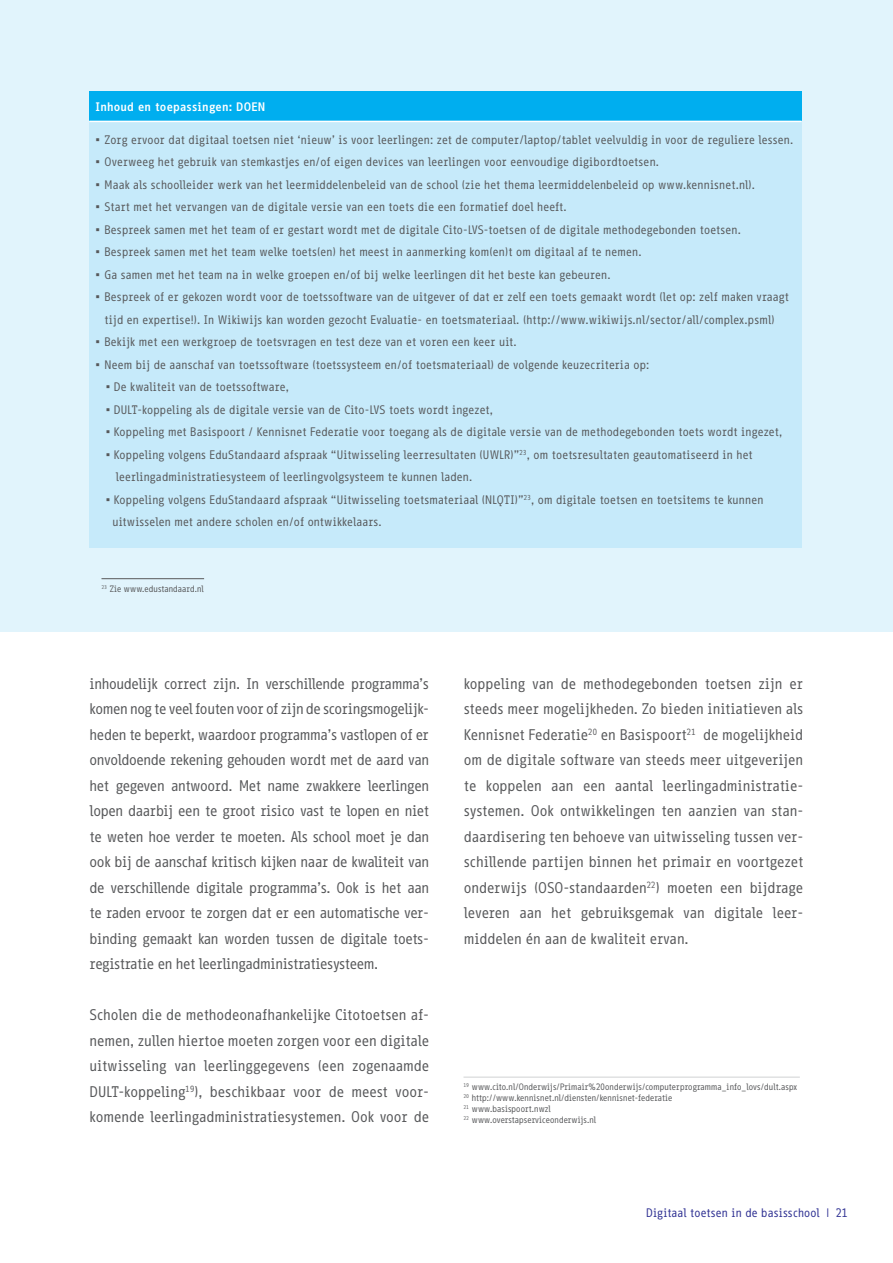
<style>
.page{position:relative;width:893px;height:1263px;background:#fff}
.page>*{position:absolute;margin:0;border:0;box-sizing:border-box;transform-origin:0 0}
.Body{font:15px/25.5px "Info OT Office";letter-spacing:-.06em;color:#57585a}
.E_-_Body{font:12px/22.5px "Info OT Office";letter-spacing:-.04em;color:#57585a;text-align:center}
.t1{font:12px "Info OT Office";letter-spacing:-.04em;color:#2e3092}
.Body-2{font:700 12px "Info OT Office";letter-spacing:-.04em;color:#fff}
.Body-3{font:9px "Info OT Office";letter-spacing:-.06em;color:#57585a}
</style>
<div class="page">
<div style="left:0;top:0;width:893px;height:631px;background:#e1f4fc"></div>
<div style="left:89px;top:91px;width:712px;height:30px;background:#00aeef"></div>
<div style="left:89px;top:121px;width:712px;height:427px;background:#c6eafa"></div>
<hr style="left:89px;top:121px;width:712px;height:1px;background:#fff">
<hr style="left:463px;top:1077px;width:337px;height:1px;background:#d1d2d4">
<hr style="left:101px;top:578px;width:103px;height:1px;background:#57585a">
<p class="Body-2" style="left:95px;top:100px;width:172px">Inhoud en toepassingen: DOEN</p>
<p class="E_-_Body" style="left:95px;top:128px;width:700px">• Zorg ervoor dat digitaal toetsen niet ‘nieuw’ is voor leerlingen: zet de computer/laptop/tablet veelvuldig in voor de reguliere lessen.</p>
<p class="E_-_Body" style="left:95px;top:151px;width:566px">• Overweeg het gebruik van stemkastjes en/of eigen devices van leerlingen voor eenvoudige digibordtoetsen.</p>
<p class="E_-_Body" style="left:95px;top:173px;width:662px">• Maak als schoolleider werk van het leermiddelenbeleid van de school (zie het thema leermiddelenbeleid op www.kennisnet.nl).</p>
<p class="E_-_Body" style="left:95px;top:196px;width:473px">• Start met het vervangen van de digitale versie van een toets die een formatief doel heeft.</p>
<p class="E_-_Body" style="left:95px;top:218px;width:648px">• Bespreek samen met het team of er gestart wordt met de digitale Cito-LVS-toetsen of de digitale methodegebonden toetsen.</p>
<p class="E_-_Body" style="left:95px;top:241px;width:548px">• Bespreek samen met het team welke toets(en) het meest in aanmerking kom(en)t om digitaal af te nemen.</p>
<p class="E_-_Body" style="left:95px;top:263px;width:517px">• Ga samen met het team na in welke groepen en/of bij welke leerlingen dit het beste kan gebeuren.</p>
<p class="E_-_Body" style="left:95px;top:286px;width:696px">• Bespreek of er gekozen wordt voor de toetssoftware van de uitgever of dat er zelf een toets gemaakt wordt (let op: zelf maken vraagt tijd en expertise!). In Wikiwijs kan worden gezocht Evaluatie- en toetsmateriaal. (http://www.wikiwijs.nl/sector/all/complex.psml)</p>
<p class="E_-_Body" style="left:95px;top:331px;width:423px">• Bekijk met een werkgroep de toetsvragen en test deze van et voren een keer uit.</p>
<p class="E_-_Body" style="left:95px;top:353px;width:556px">• Neem bij de aanschaf van toetssoftware (toetssysteem en/of toetsmateriaal) de volgende keuzecriteria op:</p>
<p class="E_-_Body" style="left:105px;top:376px;width:186px">• De kwaliteit van de toetssoftware,</p>
<p class="E_-_Body" style="left:105px;top:398px;width:389px">• DULT-koppeling als de digitale versie van de Cito-LVS toets wordt ingezet,</p>
<p class="E_-_Body" style="left:105px;top:421px;width:679px">• Koppeling met Basispoort / Kennisnet Federatie voor toegang als de digitale versie van de methodegebonden toets wordt ingezet,</p>
<p class="E_-_Body" style="left:105px;top:443px;width:649px">• Koppeling volgens EduStandaard afspraak “Uitwisseling leerresultaten (UWLR)”<sup>23</sup>, om toetsresultaten geautomatiseerd in het</p>
<p class="E_-_Body" style="left:115px;top:466px;width:359px">leerlingadministratiesysteem of leerlingvolgsysteem te kunnen laden.</p>
<p class="E_-_Body" style="left:105px;top:488px;width:660px">• Koppeling volgens EduStandaard afspraak “Uitwisseling toetsmateriaal (NLQTI)”<sup>23</sup>, om digitale toetsen en toetsitems te kunnen</p>
<p class="E_-_Body" style="left:112px;top:511px;width:271px">uitwisselen met andere scholen en/of ontwikkelaars.</p>
<p class="Body-3" style="left:101px;top:583px;width:104px"><sup>23</sup> Zie www.edustandaard.nl</p>
<p class="Body" style="left:89px;top:670px;width:342px">inhoudelijk correct zijn. In verschillende programma’s komen nog te veel fouten voor of zijn de scoringsmogelijk&shy;heden te beperkt, waardoor programma’s vastlopen of er onvoldoende rekening gehouden wordt met de aard van het gegeven antwoord. Met name zwakkere leerlingen lopen daarbij een te groot risico vast te lopen en niet te weten hoe verder te moeten. Als school moet je dan ook bij de aanschaf kritisch kijken naar de kwaliteit van de verschillende digitale programma’s. Ook is het aan te raden ervoor te zorgen dat er een automatische ver&shy;binding gemaakt kan worden tussen de digitale toets&shy;registratie en het leerlingadministratiesysteem.</p>
<p class="Body" style="left:89px;top:1002px;width:342px">Scholen die de methodeonafhankelijke Citotoetsen af&shy;nemen, zullen hiertoe moeten zorgen voor een digitale uitwisseling van leerlinggegevens (een zogenaamde DULT-koppeling<sup>19</sup>), beschikbaar voor de meest voor&shy;komende leerlingadministratiesystemen. Ook voor de</p>
<p class="Body" style="left:463px;top:670px;width:342px">koppeling van de methodegebonden toetsen zijn er steeds meer mogelijkheden. Zo bieden initiatieven als Kennisnet Federatie<sup>20</sup> en Basispoort<sup>21</sup> de mogelijkheid om de digitale software van steeds meer uitgeverijen te koppelen aan een aantal leerlingadministratie&shy;systemen. Ook ontwikkelingen ten aanzien van stan&shy;daardisering ten behoeve van uitwisseling tussen ver&shy;schillende partijen binnen het primair en voortgezet onderwijs (OSO-standaarden<sup>22</sup>) moeten een bijdrage leveren aan het gebruiksgemak van digitale leer&shy;middelen én aan de kwaliteit ervan.</p>
<p class="Body-3" style="left:463px;top:1082px;width:336px"><sup>19</sup> www.cito.nl/Onderwijs/Primair%20onderwijs/computerprogramma_info_lovs/dult.aspx</p>
<p class="Body-3" style="left:463px;top:1092px;width:211px"><sup>20</sup> http://www.kennisnet.nl/diensten/kennisnet-federatie</p>
<p class="Body-3" style="left:463px;top:1103px;width:89px"><sup>21</sup> www.basispoort.nwzl</p>
<p class="Body-3" style="left:463px;top:1114px;width:134px"><sup>22</sup> www.overstapserviceonderwijs.nl</p>
<p class="t1" style="left:646px;top:1206px;width:204px">Digitaal toetsen in de basisschool | 21</p>
</div>
